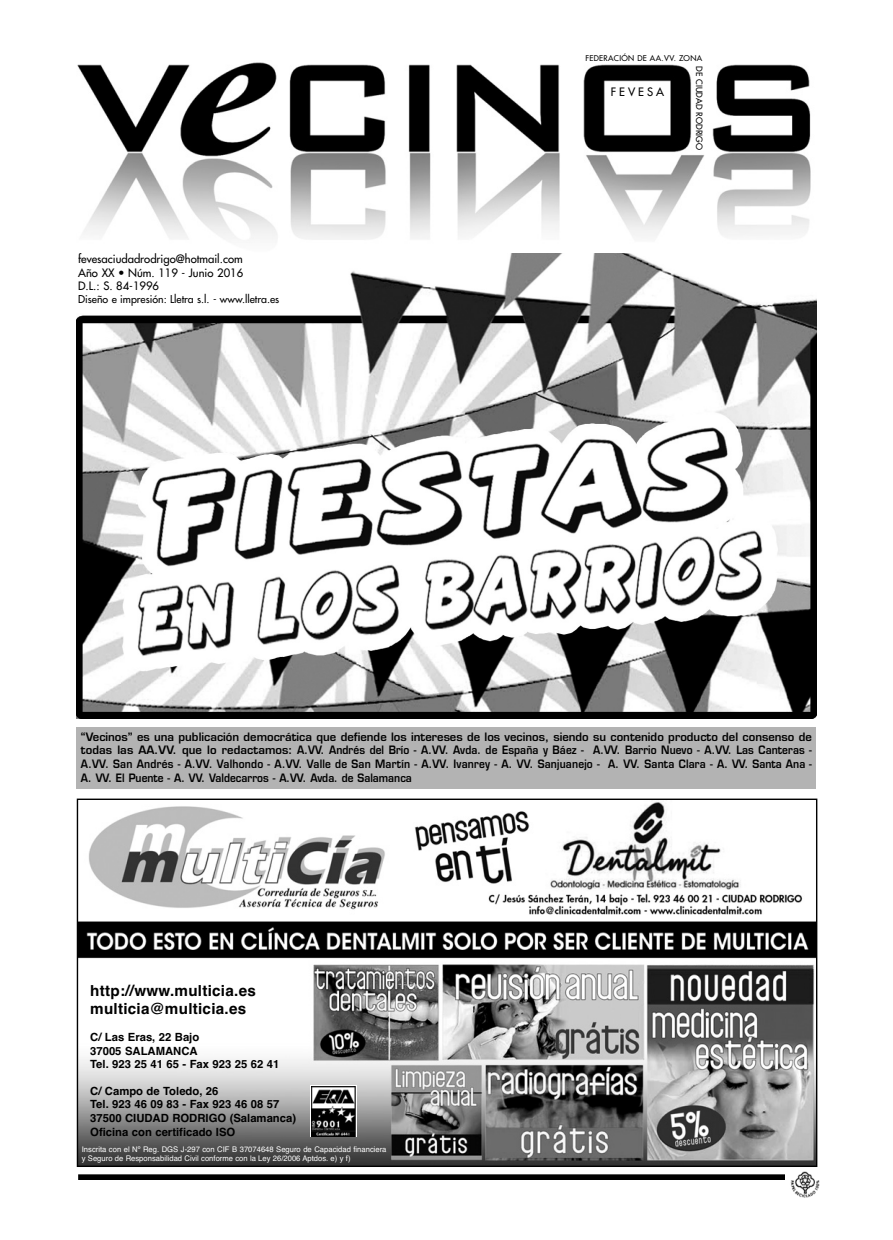
<style>
.page{position:relative;width:893px;height:1240px;background:#fff}
.page>*{position:absolute;margin:0;border:0;box-sizing:border-box;transform-origin:0 0}
.t1{font:700 15.3px/18.3px "Helvetica";letter-spacing:.015em;color:#000}
.t2{font:600 11.4px/13.5px "Eurostile LT Std";color:#000;text-align:justify}
.t3{font:700 11.4px/13.5px "Helvetica";color:#000}
.t4{font:500 11.4px/13.5px "Futura Std";color:#000;text-align:justify}
.t5{font:500 10.5px "Futura Std";color:#000}
.t6{font:500 8.4px "Futura Std";color:#000}
.t7{font:7.8px/9.3px "Helvetica";color:#fff}
.t8{font:500 7.8px "Futura Std";letter-spacing:.04em;color:#000}
</style>
<div class="page">
<svg style="left:78px;top:1174px;width:707px;height:5px;fill:#000"></svg>
<div style="left:77px;top:727px;width:739px;height:62px;background:#b3b3b3"></div>
<img style="left:790px;top:1171px;width:30px;height:25px">
<img style="left:77px;top:62px;width:734px;height:178px">
<img style="left:79px;top:800px;width:736px;height:364px">
<div style="left:310px;top:1084px;width:46px;height:52px;background:#fff"></div>
<img style="left:311px;top:1086px;width:44px;height:50px">
<img style="left:77px;top:253px;width:739px;height:465px">
<p class="t8" style="left:585px;top:54px;width:118px">FEDERACIÓN DE AA.VV. ZONA</p>
<p class="t4" style="left:78px;top:253px;width:167px">fevesaciudadrodrigo@hotmail.com Año XX • Núm. 119 - Junio 2016<br>D.L.: S. 84-1996</p>
<p class="t5" style="left:78px;top:294px;width:203px">Diseño e impresión: Lletra s.l. - www.lletra.es</p>
<p class="t4" style="left:611px;top:85px;width:55px">FEVESA</p>
<p class="t6" style="left:703px;top:66px;width:85px;rotate:90deg">DE CIUDAD RODRIGO</p>
<p class="t2" style="left:81px;top:730px;width:732px">“Vecinos” es una publicación democrática que defiende los intereses de los vecinos, siendo su contenido producto del consenso de todas las AA.VV. que lo redactamos: A.VV. Andrés del Brío - A.VV. Avda. de España y Báez - A.VV. Barrio Nuevo - A.VV. Las Canteras - A.VV. San Andrés - A.VV. Valhondo - A.VV. Valle de San Martín - A.VV. Ivanrey - A. VV. Sanjuanejo - A. VV. Santa Clara - A. VV. Santa Ana - A. VV. El Puente - A. VV. Valdecarros - A.VV. Avda. de Salamanca</p>
<h1 class="t1" style="left:90px;top:982px;width:167px">http://www.multicia.es multicia@multicia.es</h1>
<p class="t3" style="left:90px;top:1031px;width:191px">C/ Las Eras, 22 Bajo<br>37005 SALAMANCA<br>Tel. 923 25 41 65 - Fax 923 25 62 41</p>
<p class="t3" style="left:90px;top:1084px;width:207px">C/ Campo de Toledo, 26<br>Tel. 923 46 09 83 - Fax 923 46 08 57<br>37500 CIUDAD RODRIGO (Salamanca)<br>Oficina con certificado ISO</p>
<p class="t7" style="left:82px;top:1144px;width:306px">Inscrita con el Nº Reg. DGS J-297 con CIF B 37074648 Seguro de Capacidad financiera y Seguro de Responsabilidad Civil conforme con la Ley 26/2006 Aptdos. e) y f)</p>
</div>
